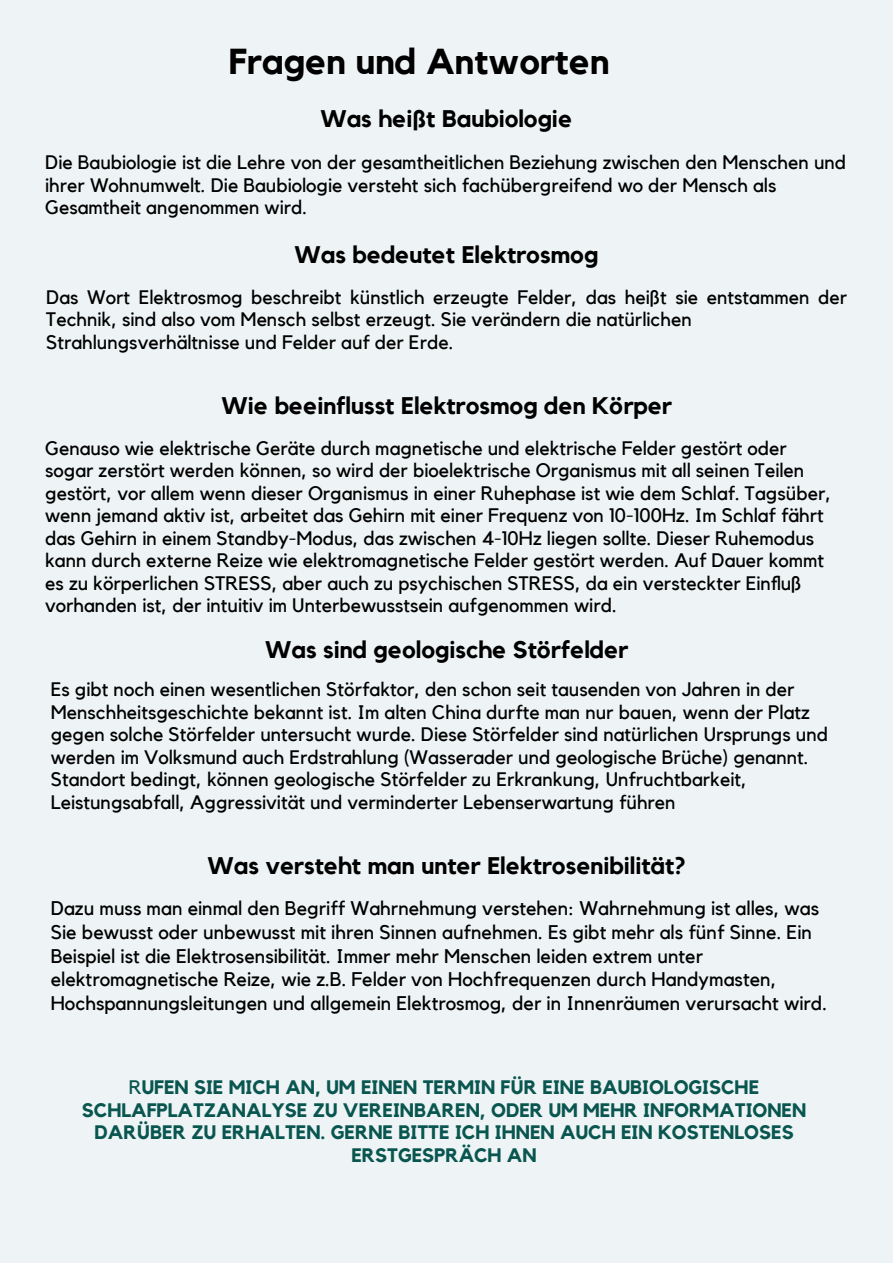
<style>
.page{position:relative;width:893px;height:1264px;background:#fff}
.page>*{position:absolute;margin:0;border:0;box-sizing:border-box;transform-origin:0 0}
.t1{font:700 36px "Kollektif";color:#000}
.t2{font:700 24px "Kollektif";color:#000}
.t3{font:19.65px/23.5px "Kollektif";color:#000}
.t4{font:19.5px/22.5px "Kollektif";color:#000}
.t5{font:700 19.5px/22.5px "Kollektif";color:#09554f;text-align:center}
.s1{font-weight:400}
</style>
<div class="page">
<div style="left:0;top:0;width:892px;height:1262px;background:#eef4f5"></div>
<p class="t1" style="left:229px;top:45px;width:382px">Fragen und Antworten</p>
<p class="t2" style="left:320px;top:107px;width:253px">Was heißt Baubiologie</p>
<p class="t4" style="left:45px;top:152px;width:802px">Die Baubiologie ist die Lehre von der gesamtheitlichen Beziehung zwischen den Menschen und ihrer Wohnumwelt. Die Baubiologie versteht sich fachübergreifend wo der Mensch als<br>Gesamtheit angenommen wird.</p>
<p class="t2" style="left:294px;top:244px;width:305px">Was bedeutet Elektrosmog</p>
<p class="t4" style="left:46px;top:286px;width:802px">Das Wort Elektrosmog beschreibt künstlich erzeugte Felder, das heißt sie entstammen der<br>Technik, sind also vom Mensch selbst erzeugt. Sie verändern die natürlichen</p>
<p class="t4" style="left:46px;top:331px;width:408px">Strahlungsverhältnisse und Felder auf der Erde.</p>
<p class="t2" style="left:221px;top:395px;width:452px">Wie beeinflusst Elektrosmog den Körper</p>
<p class="t4" style="left:45px;top:437px;width:743px">Genauso wie elektrische Geräte durch magnetische und elektrische Felder gestört oder</p>
<p class="t4" style="left:45px;top:460px;width:787px">sogar zerstört werden können, so wird der bioelektrische Organismus mit all seinen Teilen gestört, vor allem wenn dieser Organismus in einer Ruhephase ist wie dem Schlaf. Tagsüber, wenn jemand aktiv ist, arbeitet das Gehirn mit einer Frequenz von 10-100Hz. Im Schlaf fährt das Gehirn in einem Standby-Modus, das zwischen 4-10Hz liegen sollte. Dieser Ruhemodus kann durch externe Reize wie elektromagnetische Felder gestört werden. Auf Dauer kommt es zu körperlichen STRESS, aber auch zu psychischen STRESS, da ein versteckter Einfluß vorhanden ist, der intuitiv im Unterbewusstsein aufgenommen wird.</p>
<p class="t2" style="left:265px;top:638px;width:364px">Was sind geologische Störfelder</p>
<p class="t4" style="left:51px;top:679px;width:778px">Es gibt noch einen wesentlichen Störfaktor, den schon seit tausenden von Jahren in der Menschheitsgeschichte bekannt ist. Im alten China durfte man nur bauen, wenn der Platz gegen solche Störfelder untersucht wurde. Diese Störfelder sind natürlichen Ursprungs und werden im Volksmund auch Erdstrahlung (Wasserader und geologische Brüche) genannt.<br>Standort bedingt, können geologische Störfelder zu Erkrankung, Unfruchtbarkeit, Leistungsabfall, Aggressivität und verminderter Lebenserwartung führen</p>
<p class="t2" style="left:207px;top:854px;width:479px">Was versteht man unter Elektrosenibilität?</p>
<p class="t3" style="left:51px;top:897px;width:777px">Dazu muss man einmal den Begriff Wahrnehmung verstehen: Wahrnehmung ist alles, was Sie bewusst oder unbewusst mit ihren Sinnen aufnehmen. Es gibt mehr als fünf Sinne. Ein Beispiel ist die Elektrosensibilität. Immer mehr Menschen leiden extrem unter elektromagnetische Reize, wie z.B. Felder von Hochfrequenzen durch Handymasten, Hochspannungsleitungen und allgemein Elektrosmog, der in Innenräumen verursacht wird.</p>
<p class="t5" style="left:82px;top:1076px;width:726px"><span class="s1">R</span>UFEN SIE MICH AN, UM EINEN TERMIN FÜR EINE BAUBIOLOGISCHE SCHLAFPLATZANALYSE ZU VEREINBAREN, ODER UM MEHR INFORMATIONEN DARÜBER ZU ERHALTEN. GERNE BITTE ICH IHNEN AUCH EIN KOSTENLOSES ERSTGESPRÄCH AN</p>
</div>
